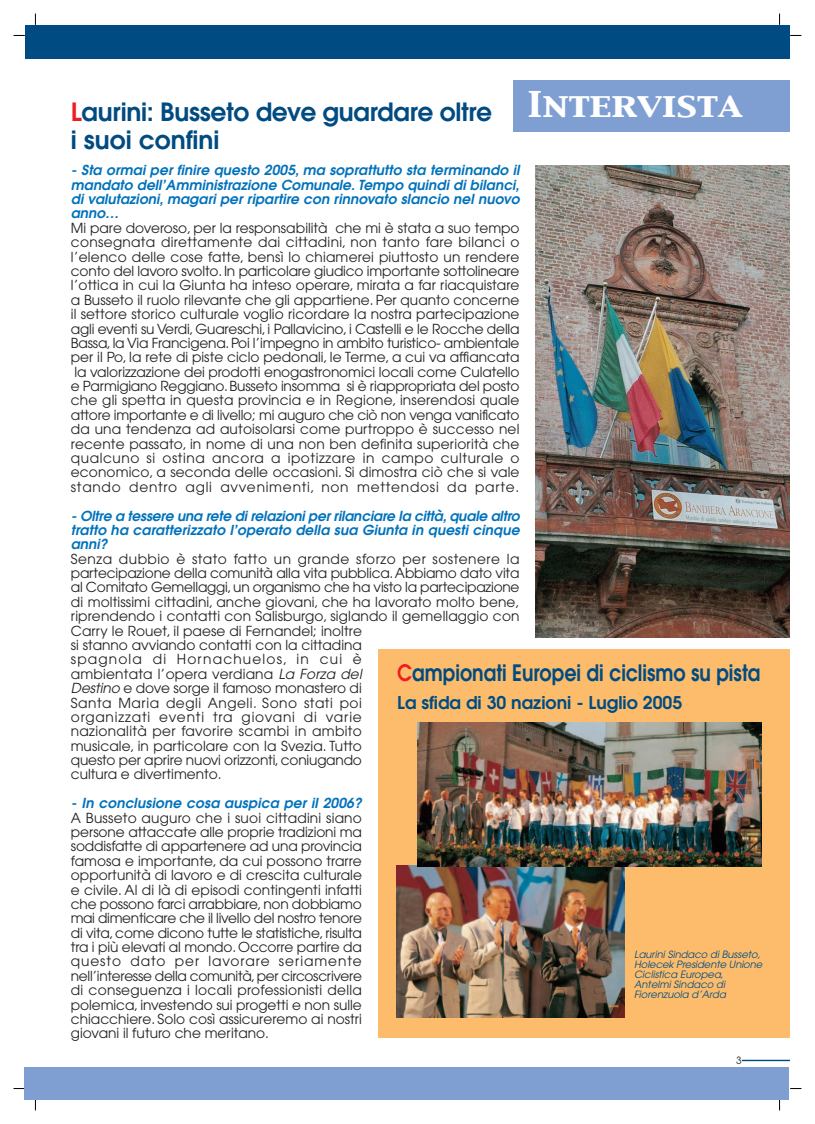
<style>
.page{position:relative;width:815px;height:1124px;background:#fff}
.page>*{position:absolute;margin:0;border:0;box-sizing:border-box;transform-origin:0 0}
.t1{font:31.25px "Capitals";color:#fff;scale:1.2 1}
.t2{font:600 25px/28.8px "Avant Garde";letter-spacing:-.01em;color:#004b82}
.t3{font:600 22.5px "Avant Garde";color:#004b82;scale:.85 1}
.t4{font:600 17.5px "Avant Garde";color:#004b82}
.t5{font:13.75px/14.4px "Avant Garde";letter-spacing:.01em;color:#231f20;text-align:justify}
.t6{font:italic 600 13.75px/14.4px "Avant Garde";letter-spacing:.01em;color:#0072bc;text-align:justify}
.t7{font:italic 10px/10px "Avant Garde";color:#004b82}
.t8{font:10px "Avant Garde";color:#231f20}
.s1{color:#ee1d23}
.s2{font-style:italic}
</style>
<div class="page">
<svg style="left:35px;top:1098px;width:1px;height:12px"></svg>
<svg style="left:779px;top:1098px;width:1px;height:12px"></svg>
<div style="left:25px;top:1066px;width:764px;height:32px;background:#7f9fd2"></div>
<div style="left:25px;top:25px;width:764px;height:33px;background:#004b82"></div>
<hr style="left:742px;top:1059px;width:48px;height:1px;background:#004b82">
<div style="left:513px;top:80px;width:277px;height:52px;background:#7f9fd2"></div>
<div style="left:379px;top:649px;width:411px;height:388px;background:#fcbc6b"></div>
<img style="left:397px;top:865px;width:227px;height:152px">
<img style="left:535px;top:165px;width:255px;height:472px">
<img style="left:418px;top:722px;width:344px;height:144px">
<h2 class="t2" style="left:71px;top:99px;width:423px"><span class="s1">L</span>aurini: Busseto deve guardare oltre i suoi confini</h2>
<h1 class="t1" style="left:527px;top:88px;width:181px">Intervista</h1>
<p class="t6" style="left:71px;top:164px;width:452px">- Sta ormai per finire questo 2005, ma soprattutto sta terminando il mandato dell’Amministrazione Comunale. Tempo quindi di bilanci, di valutazioni, magari per ripartire con rinnovato slancio nel nuovo anno…</p>
<p class="t5" style="left:71px;top:222px;width:450px">Mi pare doveroso, per la responsabilità che mi è stata a suo tempo consegnata direttamente dai cittadini, non tanto fare bilanci o l’elenco delle cose fatte, bensì lo chiamerei piuttosto un rendere conto del lavoro svolto. In particolare giudico importante sottolineare l’ottica in cui la Giunta ha inteso operare, mirata a far riacquistare a Busseto il ruolo rilevante che gli appartiene. Per quanto concerne il settore storico culturale voglio ricordare la nostra partecipazione agli eventi su Verdi, Guareschi, i Pallavicino, i Castelli e le Rocche della Bassa, la Via Francigena. Poi l’impegno in ambito turistico- ambientale per il Po, la rete di piste ciclo pedonali, le Terme, a cui va affiancata la valorizzazione dei prodotti enogastronomici locali come Culatello e Parmigiano Reggiano. Busseto insomma si è riappropriata del posto che gli spetta in questa provincia e in Regione, inserendosi quale attore importante e di livello; mi auguro che ciò non venga vanificato da una tendenza ad autoisolarsi come purtroppo è successo nel recente passato, in nome di una non ben definita superiorità che qualcuno si ostina ancora a ipotizzare in campo culturale o economico, a seconda delle occasioni. Si dimostra ciò che si vale stando dentro agli avvenimenti, non mettendosi da parte.</p>
<p class="t6" style="left:71px;top:509px;width:453px">- Oltre a tessere una rete di relazioni per rilanciare la città,quale altro tratto ha caratterizzato l’operato della sua Giunta in questi cinque anni?</p>
<p class="t5" style="left:71px;top:552px;width:450px">Senza dubbio è stato fatto un grande sforzo per sostenere la partecipazione della comunità alla vita pubblica. Abbiamo dato vita al Comitato Gemellaggi, un organismo che ha visto la partecipazione di moltissimi cittadini, anche giovani, che ha lavorato molto bene, riprendendo i contatti con Salisburgo, siglando il gemellaggio con</p>
<h3 class="t3" style="left:397px;top:663px;width:429px"><span class="s1">C</span>ampionati Europei di ciclismo su pista</h3>
<p class="t4" style="left:397px;top:695px;width:286px">La sfida di 30 nazioni - Luglio 2005</p>
<p class="t5" style="left:71px;top:624px;width:295px;text-align:left">Carry le Rouet, il paese di Fernandel; inoltre si stanno avviando contatti con la cittadina spagnola di Hornachuelos, in cui è ambientata l’opera verdiana <span class="s2">La Forza del Destino</span> e dove sorge il famoso monastero di Santa Maria degli Angeli. Sono stati poi organizzati eventi tra giovani di varie nazionalità per favorire scambi in ambito musicale, in particolare con la Svezia. Tutto questo per aprire nuovi orizzonti, coniugando cultura e divertimento.</p>
<p class="t6" style="left:71px;top:797px;width:295px">- In conclusione cosa auspica per il 2006?</p>
<p class="t5" style="left:71px;top:811px;width:293px">A Busseto auguro che i suoi cittadini siano persone attaccate alle proprie tradizioni ma soddisfatte di appartenere ad una provincia famosa e importante, da cui possono trarre opportunità di lavoro e di crescita culturale e civile. Al di là di episodi contingenti infatti che possono farci arrabbiare, non dobbiamo mai dimenticare che il livello del nostro tenore di vita, come dicono tutte le statistiche, risulta tra i più elevati al mondo. Occorre partire da questo dato per lavorare seriamente nell’interesse della comunità, per circoscrivere di conseguenza i locali professionisti della polemica, investendo sui progetti e non sulle chiacchiere. Solo così assicureremo ai nostri giovani il futuro che meritano.</p>
<p class="t7" style="left:634px;top:949px;width:131px">Laurini Sindaco di Busseto,<br>Holecek Presidente Unione<br>Ciclistica Europea,<br>Antelmi Sindaco di<br>Fiorenzuola d’Arda</p>
<p class="t8" style="left:736px;top:1055px;width:7px">3</p>
</div>
